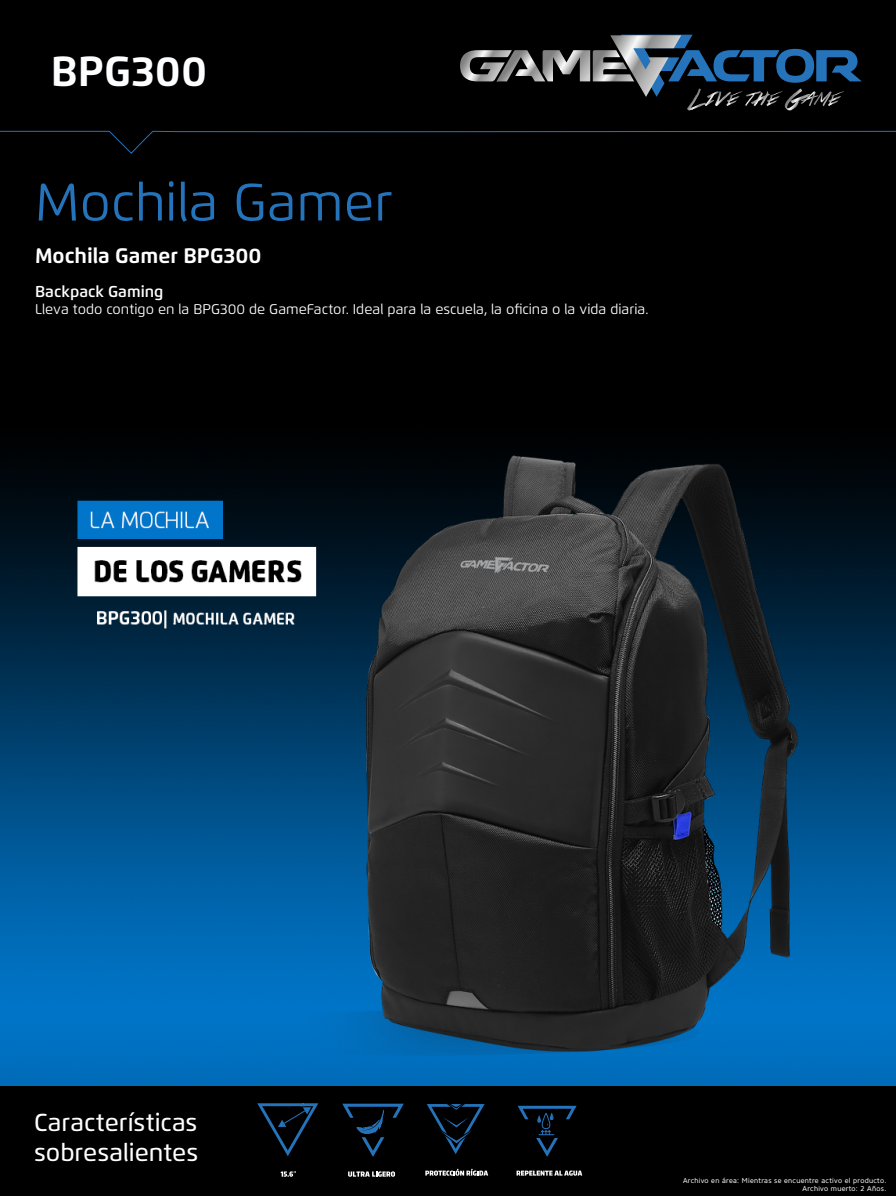
<style>
.page{position:relative;width:896px;height:1196px;background:#fff}
.page>*{position:absolute;margin:0;border:0;box-sizing:border-box;transform-origin:0 0}
.t1{font:52.5px "Flexo";color:#2574bb}
.t2{font:700 42px "Flexo";color:#fcfeff}
.t3{font:500 24.5px/29.4px "Flexo";color:#fff}
.t4{font:700 21px "Flexo";color:#fff}
.t5{font:600 15.75px "Flexo";color:#fff}
.t6{font:14px "Flexo";color:#fff}
.t7{font:7px/7.9px "Core Sans N45";letter-spacing:.04em;color:#fff;text-align:right}
</style>
<div class="page">
<div style="left:0;top:0;width:896px;height:1195px;background:#000"></div>
<img style="left:0;top:455px;width:896px;height:630px">
<svg style="left:460px;top:35px;width:402px;height:75px"></svg>
<svg style="left:0;top:130px;width:896px;height:24px"></svg>
<svg style="left:348px;top:1171px;width:47px;height:5px"></svg>
<svg style="left:281px;top:1171px;width:15px;height:5px"></svg>
<svg style="left:342px;top:1103px;width:62px;height:54px"></svg>
<svg style="left:517px;top:1170px;width:65px;height:5px"></svg>
<svg style="left:425px;top:1168px;width:63px;height:7px"></svg>
<svg style="left:518px;top:1105px;width:59px;height:52px"></svg>
<svg style="left:257px;top:1103px;width:61px;height:53px"></svg>
<svg style="left:427px;top:1104px;width:58px;height:49px"></svg>
<h2 class="t2" style="left:51px;top:45px;width:158px">BPG300</h2>
<h1 class="t1" style="left:35px;top:170px;width:359px">Mochila Gamer</h1>
<h3 class="t4" style="left:35px;top:242px;width:228px">Mochila Gamer BPG300</h3>
<p class="t5" style="left:35px;top:282px;width:130px">Backpack Gaming</p>
<p class="t6" style="left:35px;top:300px;width:615px">Lleva todo contigo en la BPG300 de GameFactor. Ideal para la escuela, la oficina o la vida diaria.</p>
<h3 class="t3" style="left:34px;top:1107px;width:166px">Características sobresalientes</h3>
<p class="t7" style="left:683px;top:1176px;width:205px">Archivo en área: Mientras se encuentre activo el producto.<br>Archivo muerto: 2 Años.</p>
</div>
